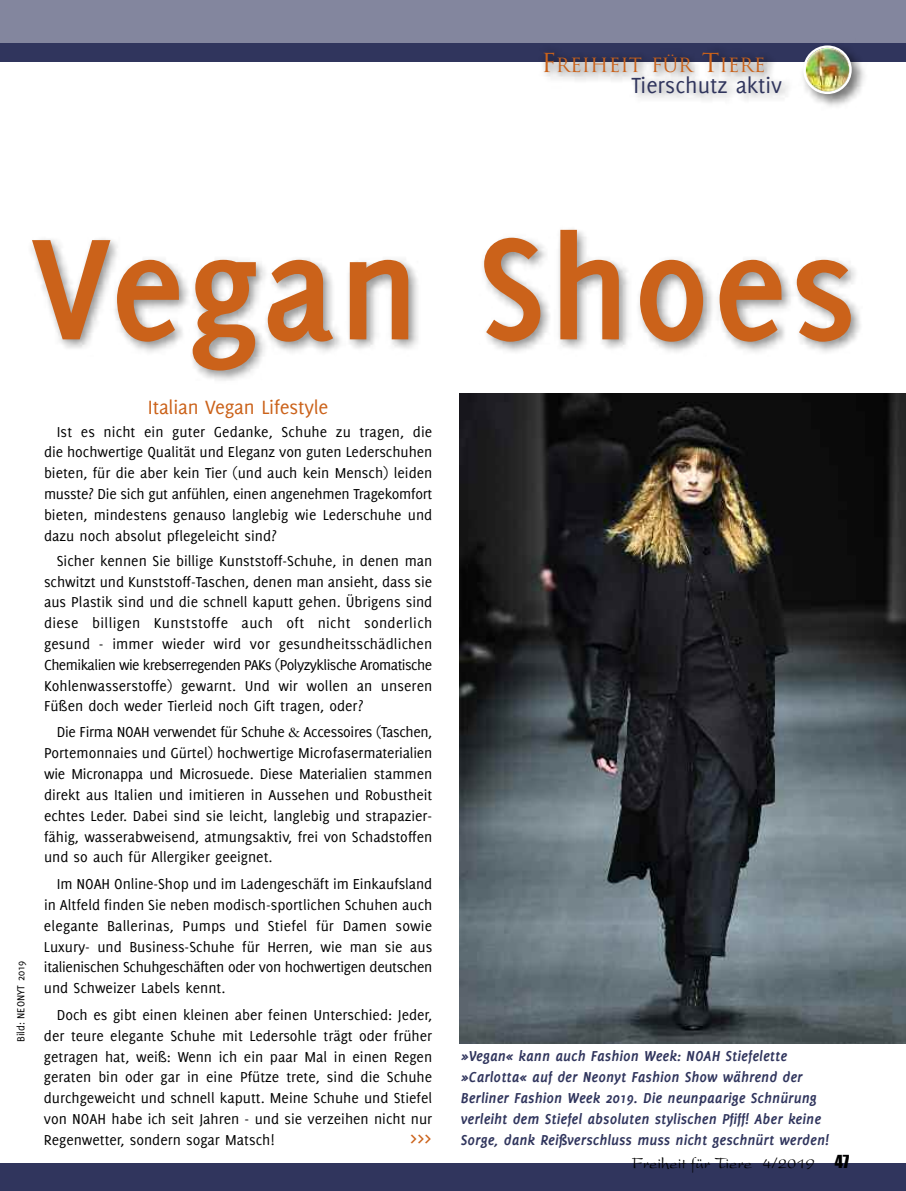
<style>
.page{position:relative;width:906px;height:1191px;background:#fff}
.page>*{position:absolute;margin:0;border:0;box-sizing:border-box;transform-origin:0 0}
.t1{font:700 157.5px "Delicious";letter-spacing:.02em;color:#cb621a}
.t2{font:24px "Delicious";color:#30355d}
.t3{font:24px "Delicious";color:#cb621a}
.t4{font:21px "Delicious";letter-spacing:-.01em;color:#cb621a}
.t5{font:19.2px "Trajan";color:#cb621a}
.t6{font:16.5px "President";color:#000}
.t7{font:15.75px/20.9px "Delicious";color:#000;text-align:justify}
.t8{font:italic 700 15.75px/20.9px "Delicious";color:#30355d}
.t9{font:11.25px "Delicious";color:#000}
.s1{font-size:25.5px}
.s2{font-family:"Garamond"}
.s3{font-family:"Impact"}
</style>
<div class="page">
<div style="left:0;top:1163px;width:906px;height:28px;background:#30355d"></div>
<div style="left:0;top:0;width:906px;height:44px;background:#83869e"></div>
<div style="left:0;top:43px;width:906px;height:18px;background:#30355d"></div>
<img style="left:825px;top:54px;width:46px;height:50px">
<svg style="left:825px;top:45px;width:26px;height:49px"></svg>
<img style="left:546px;top:45px;width:279px;height:59px">
<img style="left:220px;top:61px;width:585px;height:43px">
<img style="left:31px;top:104px;width:830px;height:277px">
<img style="left:459px;top:393px;width:447px;height:650px">
<p class="t5" style="left:541px;top:54px;width:226px"><span class="s1">F</span>REIHEIT FÜR <span class="s1">T</span>IERE</p>
<h2 class="t2" style="left:631px;top:76px;width:152px">Tierschutz aktiv</h2>
<h1 class="t1" style="left:31px;top:230px;width:826px">Vegan Shoes</h1>
<h3 class="t4" style="left:148px;top:399px;width:182px">Italian Vegan Lifestyle</h3>
<p class="t7" style="left:44px;top:422px;width:390px;text-indent:13px">Ist es nicht ein guter Gedanke, Schuhe zu tragen, die die hochwertige Qualität und Eleganz von guten Lederschuhen bieten, für die aber kein Tier (und auch kein Mensch) leiden musste? Die sich gut anfühlen, einen angenehmen Tragekomfort bieten, mindestens genauso langlebig wie Lederschuhe und dazu noch absolut pflegeleicht sind?</p>
<p class="t7" style="left:44px;top:551px;width:390px;text-indent:13px">Sicher kennen Sie billige Kunststoff-Schuhe, in denen man schwitzt und Kunststoff-Taschen, denen man ansieht, dass sie aus Plastik sind und die schnell kaputt gehen. Übrigens sind diese billigen Kunststoffe auch oft nicht sonderlich gesund - immer wieder wird vor gesundheitsschädlichen Chemikalien wie krebserregenden PAKs (Polyzyklische Aromatische Kohlenwasserstoffe) gewarnt. Und wir wollen an unseren Füßen doch weder Tierleid noch Gift tragen, oder?</p>
<p class="t7" style="left:44px;top:722px;width:390px;text-indent:13px">Die Firma NOAH verwendet für Schuhe <span class="s2">&amp;</span> Accessoires (Taschen, Portemonnaies und Gürtel) hochwertige Microfasermaterialien wie Micronappa und Microsuede. Diese Materialien stammen direkt aus Italien und imitieren in Aussehen und Robustheit echtes Leder. Dabei sind sie leicht, langlebig und strapazier&shy;fähig, wasserabweisend, atmungsaktiv, frei von Schadstoffen und so auch für Allergiker geeignet.</p>
<p class="t7" style="left:44px;top:874px;width:390px;text-indent:13px">Im NOAH Online-Shop und im Ladengeschäft im Einkaufsland in Altfeld finden Sie neben modisch-sportlichen Schuhen auch elegante Ballerinas, Pumps und Stiefel für Damen sowie Luxury- und Business-Schuhe für Herren, wie man sie aus italienischen Schuhgeschäften oder von hochwertigen deutschen und Schweizer Labels kennt.</p>
<p class="t7" style="left:44px;top:1005px;width:390px;text-indent:13px">Doch es gibt einen kleinen aber feinen Unterschied: Jeder, der teure elegante Schuhe mit Ledersohle trägt oder früher getragen hat, weiß: Wenn ich ein paar Mal in einen Regen geraten bin oder gar in eine Pfütze trete, sind die Schuhe durchgeweicht und schnell kaputt. Meine Schuhe und Stiefel von NOAH habe ich seit Jahren - und sie verzeihen nicht nur Regenwetter, sondern sogar Matsch!</p>
<p class="t9" style="left:17px;top:1042px;width:82px;rotate:-90deg">Bild: NEONYT 2019</p>
<p class="t8" style="left:461px;top:1047px;width:370px">»Vegan« kann auch Fashion Week: NOAH Stiefelette »Carlotta« auf der Neonyt Fashion Show während der Berliner Fashion Week 2019. Die neunpaarige Schnürung verleiht dem Stiefel absoluten stylischen Pfiff! Aber keine Sorge, dank Reißverschluss muss nicht geschnürt werden!</p>
<h2 class="t3" style="left:410px;top:1128px;width:23px">&gt;&gt;&gt;</h2>
<p class="t6" style="left:632px;top:1158px;width:219px">Freiheit für Tiere 4/2019 <span class="s3">47</span></p>
</div>
